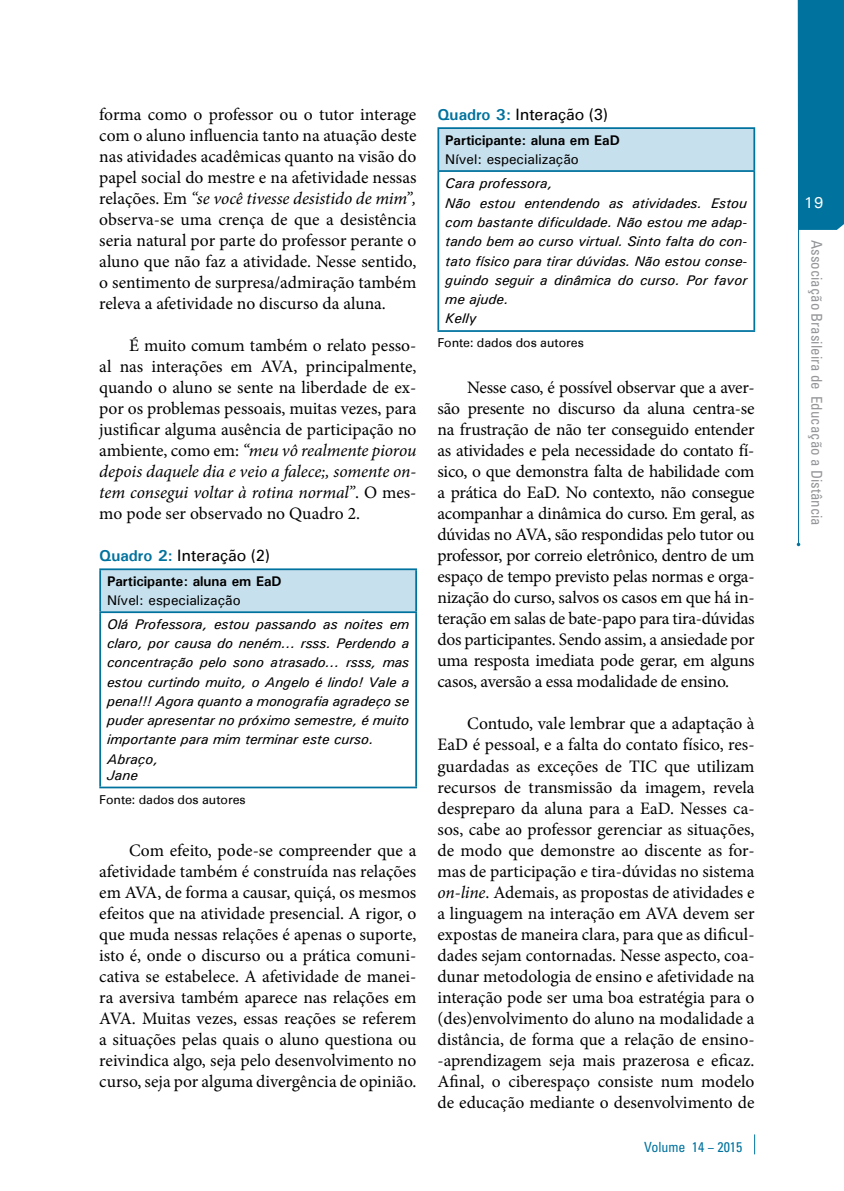
<style>
.page{position:relative;width:844px;height:1191px;background:#fff}
.page>*{position:absolute;margin:0;border:0;box-sizing:border-box;transform-origin:0 0}
.t1{font:17.5px/21px "Minion Pro";color:#000;text-align:justify}
.t2{font:15.75px "Univers";color:#000}
.t3{font:500 15.75px "Univers";color:#fff}
.t4{font:condensed 14.88px "Univers";color:#939598}
.t5{font:italic 500 14px/19.2px "Univers";letter-spacing:-.005em;color:#000}
.t6{font:700 14px "Univers";color:#000}
.t7{font:500 14px "Univers";color:#000}
.t8{font:condensed 14px "Univers";color:#00729e}
.t9{font:12.25px "Univers";color:#000}
.s1{font-style:italic}
.s2{font-weight:700;color:#00729e}
</style>
<div class="page">
<div style="left:798px;top:0;width:45px;height:230px;background:#00729e"></div>
<hr style="left:797px;top:0;width:1px;height:544px;background:#00729e">
<svg style="left:796px;top:542px;width:4px;height:4px"></svg>
<svg style="left:754px;top:1134px;width:1px;height:20px"></svg>
<div style="left:100px;top:569px;width:316px;height:43px;background:#c7e0ed"></div>
<hr style="left:99px;top:568px;width:318px;height:2px;background:#00729e">
<hr style="left:99px;top:570px;width:2px;height:41px;background:#00729e">
<hr style="left:415px;top:570px;width:2px;height:41px;background:#00729e">
<hr style="left:99px;top:611px;width:318px;height:2px;background:#00729e">
<hr style="left:99px;top:613px;width:2px;height:173px;background:#00729e">
<hr style="left:415px;top:613px;width:2px;height:173px;background:#00729e">
<hr style="left:99px;top:786px;width:318px;height:2px;background:#00729e">
<div style="left:438px;top:128px;width:316px;height:43px;background:#c7e0ed"></div>
<hr style="left:437px;top:127px;width:318px;height:2px;background:#00729e">
<hr style="left:437px;top:129px;width:2px;height:41px;background:#00729e">
<hr style="left:753px;top:129px;width:2px;height:41px;background:#00729e">
<hr style="left:437px;top:170px;width:318px;height:2px;background:#00729e">
<hr style="left:437px;top:172px;width:2px;height:158px;background:#00729e">
<hr style="left:753px;top:172px;width:2px;height:158px;background:#00729e">
<hr style="left:437px;top:330px;width:318px;height:2px;background:#00729e">
<p class="t1" style="left:99px;top:104px;width:318px">forma como o professor ou o tutor interage com o aluno influencia tanto na atuação deste nas atividades acadêmicas quanto na visão do papel social do mestre e na afetividade nessas relações. Em <span class="s1">“se você tivesse desistido de mim”, </span>observa-se uma crença de que a desistência seria natural por parte do professor perante o aluno que não faz a atividade. Nesse sentido, o sentimento de surpresa/admiração também releva a afetividade no discurso da aluna.</p>
<p class="t1" style="left:99px;top:335px;width:318px;text-indent:30px">É muito comum também o relato pesso&shy;al nas interações em AVA, principalmente, quando o aluno se sente na liberdade de ex&shy;por os problemas pessoais, muitas vezes, para justificar alguma ausência de participação no ambiente, como em: <span class="s1">“meu vô realmente piorou depois daquele dia e veio a falece;, somente on&shy;tem consegui voltar à rotina normal”</span>. O mes&shy;mo pode ser observado no Quadro 2.</p>
<p class="t2" style="left:99px;top:546px;width:172px"><span class="s2">Quadro 2:</span> Interação (2)</p>
<p class="t6" style="left:107px;top:572px;width:176px">Participante: aluna em EaD</p>
<p class="t7" style="left:107px;top:591px;width:135px">Nível: especialização</p>
<p class="t5" style="left:107px;top:614px;width:303px">Olá Professora, estou passando as noites em claro, por causa do neném... rsss. Perdendo a concentração pelo sono atrasado... rsss, mas estou curtindo muito, o Angelo é lindo! Vale a pena!!! Agora quanto a monografia agradeço se puder apresentar no próximo semestre, é muito importante para mim terminar este curso.<br>Abraço,</p>
<p class="t5" style="left:107px;top:765px;width:32px">Jane</p>
<p class="t9" style="left:99px;top:792px;width:148px">Fonte: dados dos autores</p>
<p class="t1" style="left:99px;top:839px;width:318px;text-indent:30px">Com efeito, pode-se compreender que a afetividade também é construída nas relações em AVA, de forma a causar, quiçá, os mesmos efeitos que na atividade presencial. A rigor, o que muda nessas relações é apenas o suporte, isto é, onde o discurso ou a prática comuni&shy;cativa se estabelece. A afetividade de manei&shy;ra aversiva também aparece nas relações em AVA. Muitas vezes, essas reações se referem a situações pelas quais o aluno questiona ou reivindica algo, seja pelo desenvolvimento no curso, seja por alguma divergência de opinião.</p>
<p class="t2" style="left:437px;top:105px;width:172px"><span class="s2">Quadro 3:</span> Interação (3)</p>
<p class="t6" style="left:445px;top:131px;width:176px">Participante: aluna em EaD</p>
<p class="t7" style="left:445px;top:150px;width:135px">Nível: especialização</p>
<p class="t5" style="left:445px;top:174px;width:303px">Cara professora,<br>Não estou entendendo as atividades. Estou com bastante dificuldade. Não estou me adap&shy;tando bem ao curso virtual. Sinto falta do con&shy;tato físico para tirar dúvidas. Não estou conse&shy;guindo seguir a dinâmica do curso. Por favor me ajude.<br>Kelly</p>
<p class="t9" style="left:437px;top:336px;width:148px">Fonte: dados dos autores</p>
<p class="t1" style="left:437px;top:377px;width:318px;text-indent:30px">Nesse caso, é possível observar que a aver&shy;são presente no discurso da aluna centra-se na frustração de não ter conseguido entender as atividades e pela necessidade do contato fí&shy;sico, o que demonstra falta de habilidade com a prática do EaD. No contexto, não consegue acompanhar a dinâmica do curso. Em geral, as dúvidas no AVA, são respondidas pelo tutor ou professor, por correio eletrônico, dentro de um espaço de tempo previsto pelas normas e orga&shy;nização do curso, salvos os casos em que há in&shy;teração em salas de bate-papo para tira-dúvidas dos participantes. Sendo assim, a ansiedade por uma resposta imediata pode gerar, em alguns casos, aversão a essa modalidade de ensino.</p>
<p class="t1" style="left:437px;top:713px;width:318px;text-indent:30px">Contudo, vale lembrar que a adaptação à EaD é pessoal, e a falta do contato físico, res&shy;guardadas as exceções de TIC que utilizam recursos de transmissão da imagem, revela despreparo da aluna para a EaD. Nesses ca&shy;sos, cabe ao professor gerenciar as situações, de modo que demonstre ao discente as for&shy;mas de participação e tira-dúvidas no sistema <span class="s1">on-line</span>. Ademais, as propostas de atividades e a linguagem na interação em AVA devem ser expostas de maneira clara, para que as dificul&shy;dades sejam contornadas. Nesse aspecto, coa&shy;dunar metodologia de ensino e afetividade na interação pode ser uma boa estratégia para o (des)envolvimento do aluno na modalidade a distância, de forma que a relação de ensino--aprendizagem seja mais prazerosa e eficaz.<br>Afinal, o ciberespaço consiste num modelo de educação mediante o desenvolvimento de</p>
<p class="t8" style="left:644px;top:1137px;width:100px">Volume 14 − 2015</p>
<p class="t3" style="left:803px;top:192px;width:21px">19</p>
<p class="t4" style="left:826px;top:240px;width:287px;rotate:90deg">Associação Brasileira de Educação a Distância</p>
</div>
